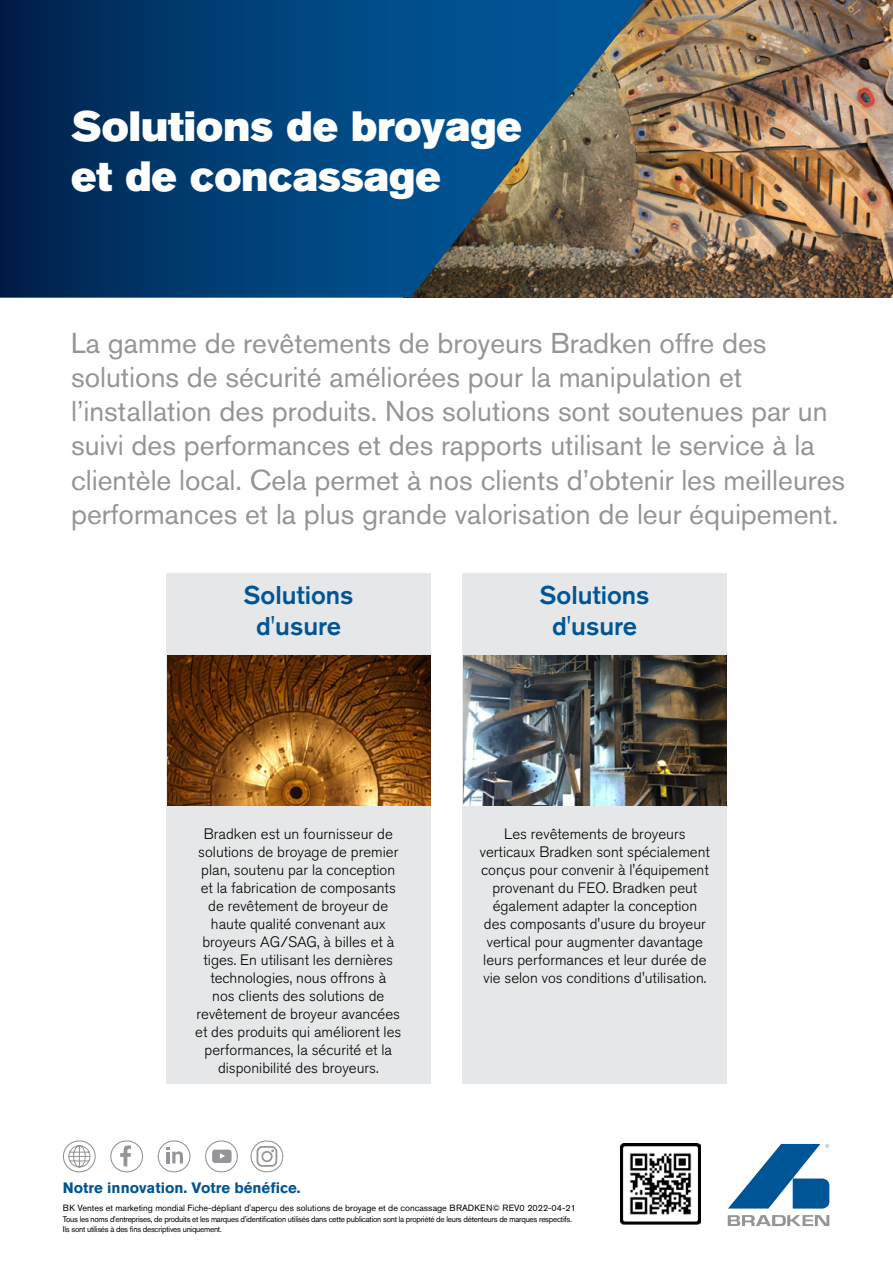
<style>
.page{position:relative;width:893px;height:1263px;background:#fff}
.page>*{position:absolute;margin:0;border:0;box-sizing:border-box;transform-origin:0 0}
.t1{font:42px/50.4px "Akzidenz Grotesk BE Super";color:#fff}
.t2{font:28.5px/34.2px "Akzidenz Grotesk BE";color:#939598}
.t3{font:500 25.5px/30.6px "Akzidenz Grotesk BE";color:#005596;text-align:center}
.t4{font:300 15px/18px "Akzidenz Grotesk BE";color:#000;text-align:center}
.t5{font:700 15px "Akzidenz Grotesk BE";color:#005596}
.t6{font:9px "Akzidenz Grotesk BE";color:#000}
.t7{font:8.25px/9.9px "Akzidenz Grotesk BE";letter-spacing:-.03em;color:#000}
</style>
<div class="page">
<img style="left:645px;top:0;width:248px;height:297px">
<div style="left:167px;top:573px;width:264px;height:510px;background:#e6e7e8"></div>
<div style="left:462px;top:573px;width:265px;height:510px;background:#e6e7e8"></div>
<svg style="left:0;top:0;width:645px;height:298px;background:#16476e"></svg>
<img style="left:463px;top:656px;width:264px;height:149px">
<img style="left:167px;top:656px;width:263px;height:149px">
<div style="left:63px;top:1140px;width:33px;height:32px;border:1px solid #939598;border-radius:15px"></div>
<svg style="left:68px;top:1145px;width:23px;height:23px"></svg>
<div style="left:158px;top:1140px;width:32px;height:32px;border:1px solid #939598;border-radius:15px"></div>
<svg style="left:166px;top:1147px;width:17px;height:16px"></svg>
<div style="left:110px;top:1140px;width:33px;height:32px;border:1px solid #939598;border-radius:15px"></div>
<svg style="left:120px;top:1145px;width:11px;height:21px"></svg>
<div style="left:205px;top:1140px;width:33px;height:32px;border:1px solid #939598;border-radius:15px"></div>
<svg style="left:212px;top:1150px;width:20px;height:13px"></svg>
<svg style="left:728px;top:1144px;width:101px;height:64px"></svg>
<svg style="left:728px;top:1215px;width:101px;height:11px"></svg>
<div style="left:251px;top:1140px;width:32px;height:32px;border:1px solid #939598;border-radius:15px"></div>
<div style="left:261px;top:1151px;width:12px;height:11px;border:2px solid #939598;border-radius:50%"></div>
<div style="left:257px;top:1146px;width:20px;height:21px;border:2px solid #939598;border-radius:5px"></div>
<img style="left:621px;top:1144px;width:80px;height:81px">
<h1 class="t1" style="left:71px;top:101px;width:452px">Solutions de broyage et de concassage</h1>
<p class="t2" style="left:71px;top:325px;width:776px">La gamme de revêtements de broyeurs Bradken offre des solutions de sécurité améliorées pour la manipulation et l’installation des produits. Nos solutions sont soutenues par un suivi des performances et des rapports utilisant le service à la clientèle local. Cela permet à nos clients d’obtenir les meilleures performances et la plus grande valorisation de leur équipement.</p>
<h3 class="t3" style="left:244px;top:579px;width:111px">Solutions d'usure</h3>
<h3 class="t3" style="left:540px;top:579px;width:111px">Solutions d'usure</h3>
<p class="t4" style="left:195px;top:825px;width:208px">Bradken est un fournisseur de solutions de broyage de premier plan, soutenu par la conception et la fabrication de composants de revêtement de broyeur de haute qualité convenant aux broyeurs AG/SAG, à billes et à tiges. En utilisant les dernières technologies, nous offrons à<br>nos clients des solutions de revêtement de broyeur avancées et des produits qui améliorent les performances, la sécurité et la disponibilité des broyeurs.</p>
<p class="t4" style="left:480px;top:825px;width:232px">Les revêtements de broyeurs verticaux Bradken sont spécialement conçus pour convenir à l'équipement provenant du FEO. Bradken peut également adapter la conception des composants d'usure du broyeur vertical pour augmenter davantage leurs performances et leur durée de vie selon vos conditions d'utilisation.</p>
<p class="t5" style="left:63px;top:1179px;width:239px">Notre innovation. Votre bénéfice.</p>
<p class="t6" style="left:63px;top:1203px;width:515px">BK Ventes et marketing mondial Fiche-dépliant d'aperçu des solutions de broyage et de concassage BRADKEN© REV0 2022-04-21</p>
<p class="t7" style="left:63px;top:1214px;width:510px">Tous les noms d'entreprises, de produits et les marques d'identification utilisés dans cette publication sont la propriété de leurs détenteurs de marques respectifs.<br>Ils sont utilisés à des fins descriptives uniquement.</p>
</div>
